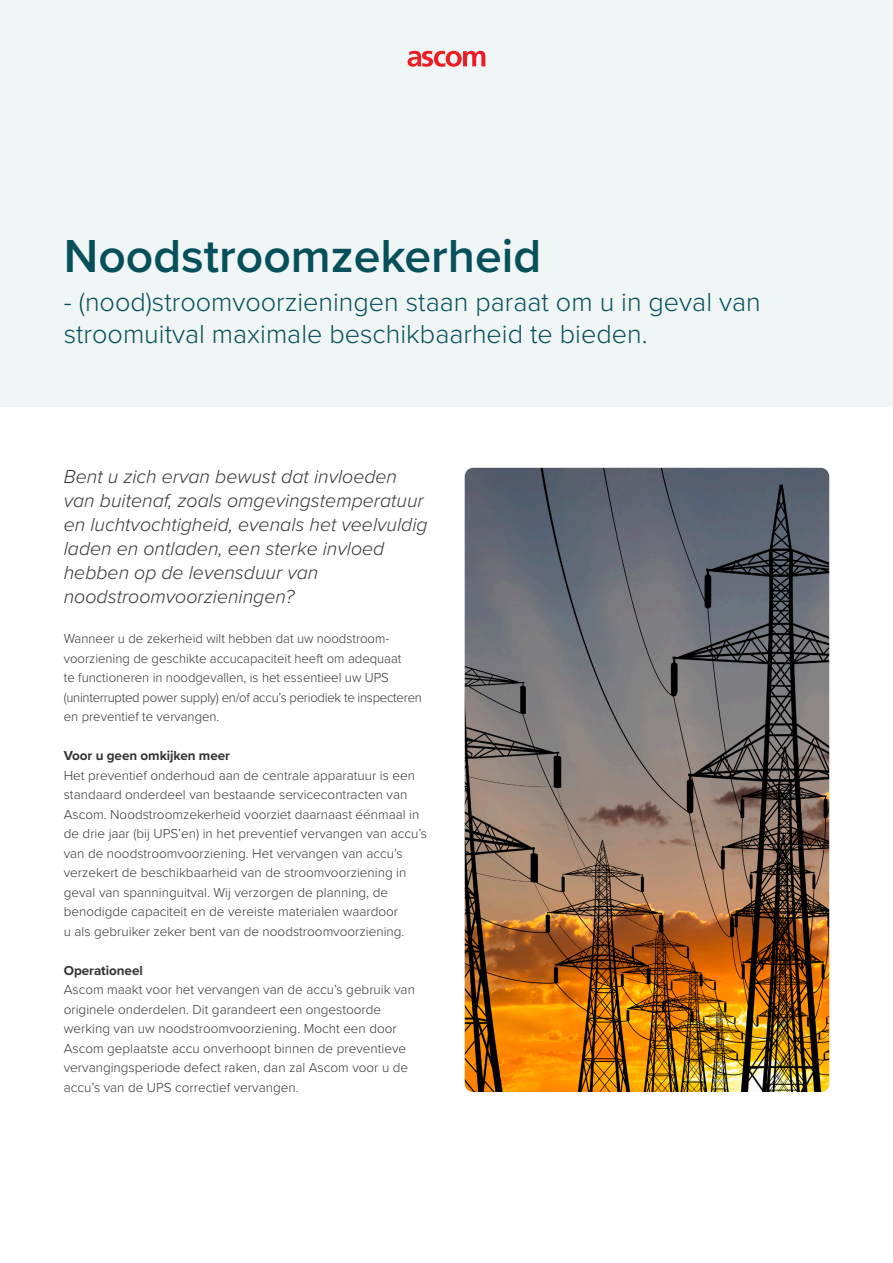
<style>
.page{position:relative;width:893px;height:1263px;background:#fff}
.page>*{position:absolute;margin:0;border:0;box-sizing:border-box;transform-origin:0 0}
.Heading_Dark_green_32_38{font:600 48px "Proxima Nova";color:#05505a}
.Subheading_Dark_green_18_21{font:300 27px/31.5px "Proxima Nova";color:#05505a}
.Preamble_Super_grey_13_16{font:italic 300 19.5px/24px "Proxima Nova";color:#363536}
.Body_copy_Super_grey_9_13{font:300 13.5px/19.5px "Proxima Nova";color:#363536}
.Subheading_2_Super_grey_9_13{font:700 13.5px "Proxima Nova";letter-spacing:-.005em;color:#363536}
</style>
<div class="page">
<div style="left:0;top:0;width:893px;height:407px;background:#f0f5f5"></div>
<svg style="left:408px;top:51px;width:77px;height:16px"></svg>
<img style="left:465px;top:468px;width:364px;height:624px">
<p class="Heading_Dark_green_32_38" style="left:64px;top:220px;width:479px">Noodstroomzekerheid</p>
<p class="Subheading_Dark_green_18_21" style="left:64px;top:285px;width:698px">- (nood)stroomvoorzieningen staan paraat om u in geval van stroomuitval maximale beschikbaarheid te bieden.</p>
<p class="Preamble_Super_grey_13_16" style="left:64px;top:464px;width:365px">Bent u zich ervan bewust dat invloeden van buitenaf, zoals omgevingstemperatuur en luchtvochtigheid, evenals het veelvuldig laden en ontladen, een sterke invloed hebben op de levensduur van noodstroomvoorzieningen?</p>
<p class="Body_copy_Super_grey_9_13" style="left:64px;top:628px;width:360px">Wanneer u de zekerheid wilt hebben dat uw noodstroom&shy;voorziening de geschikte accucapaciteit heeft om adequaat<br>te functioneren in noodgevallen, is het essentieel uw UPS (uninterrupted power supply) en/of accu’s periodiek te inspecteren en preventief te vervangen.</p>
<p class="Subheading_2_Super_grey_9_13" style="left:64px;top:745px;width:168px">Voor u geen omkijken meer</p>
<p class="Body_copy_Super_grey_9_13" style="left:64px;top:764px;width:365px">Het preventief onderhoud aan de centrale apparatuur is een standaard onderdeel van bestaande servicecontracten van Ascom. Noodstroomzekerheid voorziet daarnaast éénmaal in de drie jaar (bij UPS’en) in het preventief vervangen van accu’s van de noodstroomvoorziening. Het vervangen van accu’s verzekert de beschikbaarheid van de stroomvoorziening in geval van spanninguitval. Wij verzorgen de planning, de benodigde capaciteit en de vereiste materialen waardoor<br>u als gebruiker zeker bent van de noodstroomvoorziening.</p>
<p class="Subheading_2_Super_grey_9_13" style="left:64px;top:960px;width:81px">Operationeel</p>
<p class="Body_copy_Super_grey_9_13" style="left:64px;top:979px;width:353px">Ascom maakt voor het vervangen van de accu’s gebruik van originele onderdelen. Dit garandeert een ongestoorde werking van uw noodstroomvoorziening. Mocht een door Ascom geplaatste accu onverhoopt binnen de preventieve vervangingsperiode defect raken, dan zal Ascom voor u de accu’s van de UPS correctief vervangen.</p>
</div>
